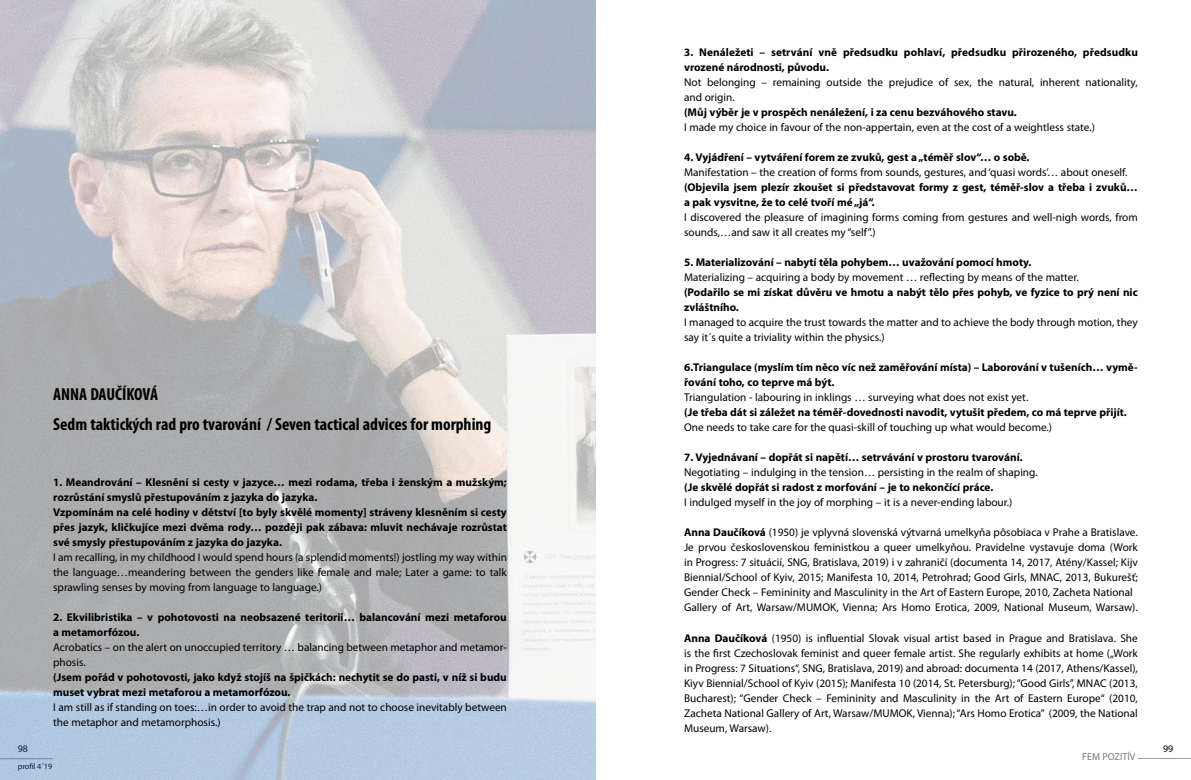
<style>
.page{position:relative;width:1191px;height:780px;background:#fff}
.page>*{position:absolute;margin:0;border:0;box-sizing:border-box;transform-origin:0 0}
.t1{font:700 condensed 17.5px/30px "Myriad Pro";color:#000}
.t2{font:11.25px/15px "Myriad Pro";color:#000}
.t3{font:700 11.25px/15px "Myriad Pro";color:#000}
.t4{font:10px "Myriad Pro";color:#77787a}
.t5{font:10px "Myriad Pro";color:#000}
.t6{font:8.12px "Myriad Pro";color:#000}
.s1{font-weight:700}
</style>
<div class="page">
<hr style="left:1137px;top:758px;width:54px;height:1px;background:#9c9e9f">
<img style="left:0;top:0;width:595px;height:780px">
<h1 class="t1" style="left:53px;top:379px;width:440px">ANNA DAUČÍKOVÁ<br>Sedm taktických rad pro tvarování / Seven tactical advices for morphing</h1>
<p class="t3" style="left:53px;top:474px;width:455px">1. Meandrování – Klesnění si cesty v jazyce… mezi rodama, třeba i ženským a mužským; rozrůstání smyslů přestupováním z jazyka do jazyka.<br>Vzpomínám na celé hodiny v dětství [to byly skvělé momenty] stráveny klesněním si cesty přes jazyk, kličkujíce mezi dvěma rody… později pak zábava: mluvit nechávaje rozrůstat své smysly přestupováním z jazyka do jazyka.</p>
<p class="t2" style="left:53px;top:549px;width:455px;text-align:justify">I am recalling, in my childhood I would spend hours (a splendid moments!) jostling my way within the language…meandering between the genders like female and male; Later a game: to talk sprawling senses by moving from language to language.)</p>
<p class="t3" style="left:53px;top:609px;width:455px">2. Ekvilibristika – v pohotovosti na neobsazené teritorii… balancování mezi metaforou a metamorfózou.</p>
<p class="t2" style="left:53px;top:639px;width:455px">Acrobatics – on the alert on unoccupied territory … balancing between metaphor and metamor&shy;phosis.</p>
<p class="t3" style="left:53px;top:669px;width:455px">(Jsem pořád v pohotovosti, jako když stojíš na špičkách: nechytit se do pasti, v níž si budu muset vybrat mezi metaforou a metamorfózou.</p>
<p class="t2" style="left:53px;top:699px;width:455px">I am still as if standing on toes:…in order to avoid the trap and not to choose inevitably between the metaphor and metamorphosis.)</p>
<p class="t3" style="left:684px;top:45px;width:455px">3. Nenáležeti – setrvání vně předsudku pohlaví, předsudku přirozeného, předsudku vrozené národnosti, původu.</p>
<p class="t2" style="left:684px;top:75px;width:455px">Not belonging – remaining outside the prejudice of sex, the natural, inherent nationality, and origin.</p>
<p class="t3" style="left:684px;top:105px;width:334px">(Můj výběr je v prospěch nenáležení, i za cenu bezváhového stavu.</p>
<p class="t2" style="left:684px;top:120px;width:412px">I made my choice in favour of the non-appertain, even at the cost of a weightless state.)</p>
<p class="t3" style="left:684px;top:150px;width:347px">4. Vyjádření – vytváření forem ze zvuků, gest a „téměř slov“… o sobě.</p>
<p class="t2" style="left:684px;top:165px;width:445px">Manifestation – the creation of forms from sounds, gestures, and ‘quasi words’… about oneself.</p>
<p class="t3" style="left:684px;top:180px;width:455px">(Objevila jsem plezír zkoušet si představovat formy z gest, téměř-slov a třeba i zvuků… a pak vysvitne, že to celé tvoří mé „já“.</p>
<p class="t2" style="left:684px;top:210px;width:455px">I discovered the pleasure of imagining forms coming from gestures and well-nigh words, from sounds,…and saw it all creates my “self”.)</p>
<p class="t3" style="left:684px;top:255px;width:349px">5. Materializování – nabytí těla pohybem… uvažování pomocí hmoty.</p>
<p class="t2" style="left:684px;top:270px;width:396px">Materializing – acquiring a body by movement … reflecting by means of the matter.</p>
<p class="t3" style="left:684px;top:285px;width:455px">(Podařilo se mi získat důvěru ve hmotu a nabýt tělo přes pohyb, ve fyzice to prý není nic zvláštního.</p>
<p class="t2" style="left:684px;top:315px;width:455px">I managed to acquire the trust towards the matter and to achieve the body through motion, they say it´s quite a triviality within the physics.)</p>
<p class="t3" style="left:684px;top:360px;width:455px">6.Triangulace (myslím tím něco víc než zaměřování místa) – Laborování v tušeních… vymě&shy;řování toho, co teprve má být.</p>
<p class="t2" style="left:684px;top:390px;width:346px">Triangulation - labouring in inklings … surveying what does not exist yet.</p>
<p class="t3" style="left:684px;top:405px;width:444px">(Je třeba dát si záležet na téměř-dovednosti navodit, vytušit předem, co má teprve přijít.</p>
<p class="t2" style="left:684px;top:420px;width:369px">One needs to take care for the quasi-skill of touching up what would become.)</p>
<p class="t3" style="left:684px;top:450px;width:340px">7. Vyjednávaní – dopřát si napětí… setrvávání v prostoru tvarování.</p>
<p class="t2" style="left:684px;top:465px;width:355px">Negotiating – indulging in the tension… persisting in the realm of shaping.</p>
<p class="t3" style="left:684px;top:480px;width:311px">(Je skvělé dopřát si radost z morfování – je to nekončící práce.</p>
<p class="t2" style="left:684px;top:495px;width:330px">I indulged myself in the joy of morphing – it is a never-ending labour.)</p>
<p class="t2" style="left:684px;top:525px;width:455px"><span class="s1">Anna Daučíková</span> (1950) je vplyvná slovenská výtvarná umelkyňa pôsobiaca v Prahe a Bratislave.<br>Je prvou československou feministkou a queer umelkyňou. Pravidelne vystavuje doma (Work in Progress: 7 situácií, SNG, Bratislava, 2019) i v zahraničí (documenta 14, 2017, Atény/Kassel; Kijv Biennial/School of Kyiv, 2015; Manifesta 10, 2014, Petrohrad; Good Girls, MNAC, 2013, Bukurešť; Gender Check – Femininity and Masculinity in the Art of Eastern Europe, 2010, Zacheta National Gallery of Art, Warsaw/MUMOK, Vienna; Ars Homo Erotica, 2009, National Museum, Warsaw).</p>
<p class="t2" style="left:684px;top:630px;width:455px;text-align:justify"><span class="s1">Anna Daučíková</span> (1950) is influential Slovak visual artist based in Prague and Bratislava. She is the first Czechoslovak feminist and queer female artist. She regularly exhibits at home („Work in Progress: 7 Situations“, SNG, Bratislava, 2019) and abroad: documenta 14 (2017, Athens/Kassel), Kiyv Biennial/School of Kyiv (2015); Manifesta 10 (2014, St. Petersburg); “Good Girls”, MNAC (2013, Bucharest); “Gender Check – Femininity and Masculinity in the Art of Eastern Europe“ (2010, Zacheta National Gallery of Art, Warsaw/MUMOK, Vienna); “Ars Homo Erotica” (2009, the National Museum, Warsaw).</p>
<p class="t5" style="left:18px;top:742px;width:12px">98</p>
<p class="t5" style="left:1163px;top:742px;width:12px">99</p>
<p class="t6" style="left:18px;top:761px;width:36px">profil 4´19</p>
<p class="t4" style="left:1082px;top:751px;width:55px">FEM POZITÍV</p>
</div>
